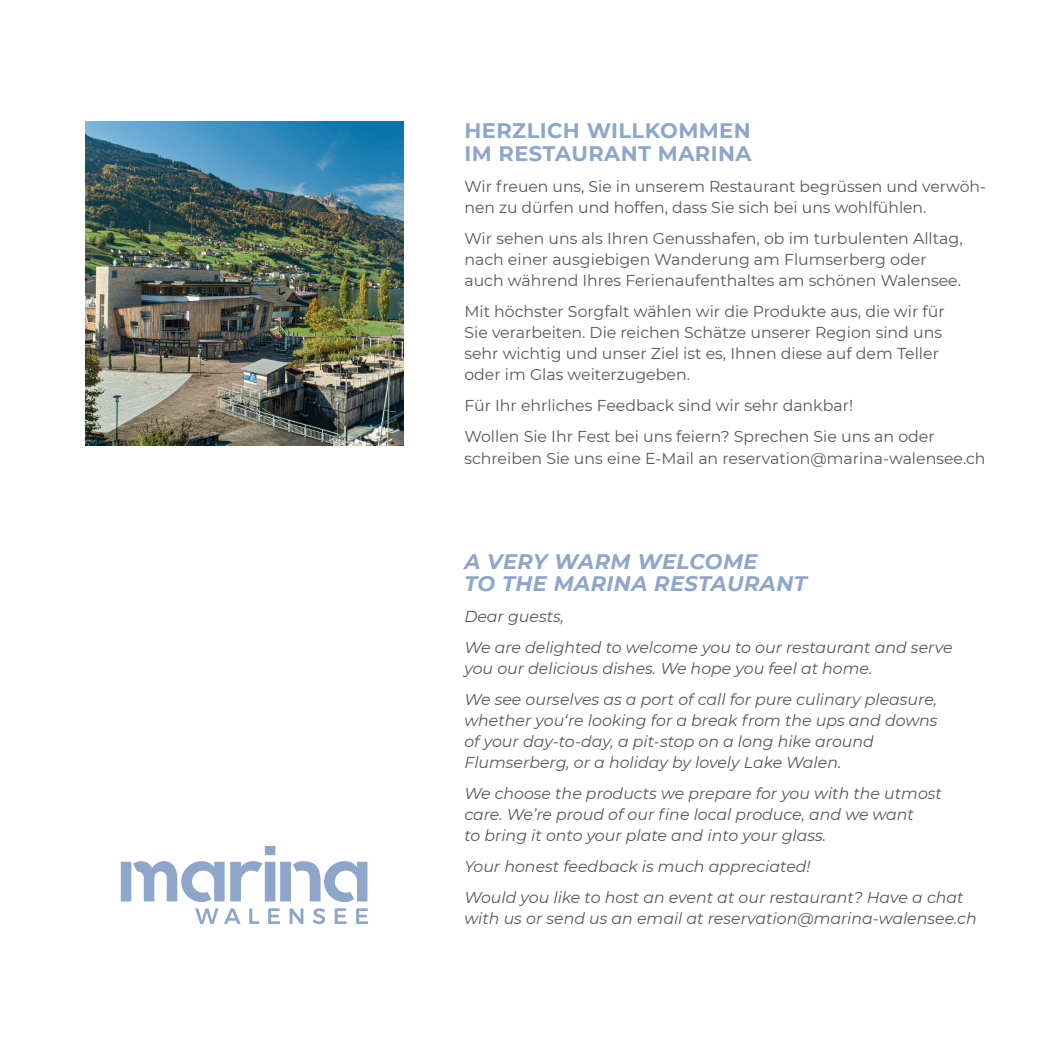
<style>
.page{position:relative;width:1042px;height:1042px;background:#fff}
.page>*{position:absolute;margin:0;border:0;box-sizing:border-box;transform-origin:0 0}
.t1{font:italic 700 21px/22.8px "Montserrat";letter-spacing:.02em;color:#8da6c9}
.t2{font:700 21px/22.8px "Montserrat";letter-spacing:.02em;color:#8da6c9}
.t3{font:15.75px/21px "Montserrat";color:#57585a}
.t4{font:italic 15.75px/21px "Montserrat";color:#57585a}
</style>
<div class="page">
<svg style="left:121px;top:846px;width:246px;height:56px"></svg>
<svg style="left:195px;top:908px;width:46px;height:16px"></svg>
<svg style="left:249px;top:908px;width:10px;height:16px"></svg>
<svg style="left:268px;top:908px;width:12px;height:16px"></svg>
<svg style="left:290px;top:908px;width:13px;height:16px"></svg>
<svg style="left:312px;top:908px;width:13px;height:16px"></svg>
<svg style="left:335px;top:908px;width:11px;height:16px"></svg>
<svg style="left:356px;top:908px;width:12px;height:16px"></svg>
<img style="left:86px;top:121px;width:317px;height:324px">
<h1 class="t2" style="left:464px;top:118px;width:289px">HERZLICH WILLKOMMEN<br>IM RESTAURANT MARINA</h1>
<p class="t3" style="left:464px;top:175px;width:523px">Wir freuen uns, Sie in unserem Restaurant begrüssen und verwöh&shy;nen zu dürfen und hoffen, dass Sie sich bei uns wohlfühlen.</p>
<p class="t3" style="left:464px;top:227px;width:500px">Wir sehen uns als Ihren Genusshafen, ob im turbulenten Alltag, nach einer ausgiebigen Wanderung am Flumserberg oder auch während Ihres Ferienaufenthaltes am schönen Walensee.</p>
<p class="t3" style="left:464px;top:300px;width:482px">Mit höchster Sorgfalt wählen wir die Produkte aus, die wir für Sie verarbeiten. Die reichen Schätze unserer Region sind uns sehr wichtig und unser Ziel ist es, Ihnen diese auf dem Teller oder im Glas weiterzugeben.</p>
<p class="t3" style="left:464px;top:389px;width:472px;line-height:31px">Für Ihr ehrliches Feedback sind wir sehr dankbar!<br>Wollen Sie Ihr Fest bei uns feiern? Sprechen Sie uns an oder</p>
<p class="t3" style="left:464px;top:448px;width:523px">schreiben Sie uns eine E-Mail an reservation@marina-walensee.ch</p>
<h1 class="t1" style="left:464px;top:549px;width:344px">A VERY WARM WELCOME<br>TO THE MARINA RESTAURANT</h1>
<p class="t4" style="left:464px;top:601px;width:490px;line-height:31px">Dear guests,<br>We are delighted to welcome you to our restaurant and serve</p>
<p class="t4" style="left:464px;top:653px;width:474px;line-height:31px">you our delicious dishes. We hope you feel at home.<br>We see ourselves as a port of call for pure culinary pleasure,</p>
<p class="t4" style="left:464px;top:709px;width:475px">whether you‘re looking for a break from the ups and downs of your day-to-day, a pit-stop on a long hike around<br>Flumserberg, or a holiday by lovely Lake Walen.</p>
<p class="t4" style="left:464px;top:782px;width:479px">We choose the products we prepare for you with the utmost care. We’re proud of our fine local produce, and we want<br>to bring it onto your plate and into your glass.</p>
<p class="t4" style="left:464px;top:850px;width:501px;line-height:31px">Your honest feedback is much appreciated!<br>Would you like to host an event at our restaurant? Have a chat</p>
<p class="t4" style="left:464px;top:907px;width:514px">with us or send us an email at reservation@marina-walensee.ch</p>
</div>
